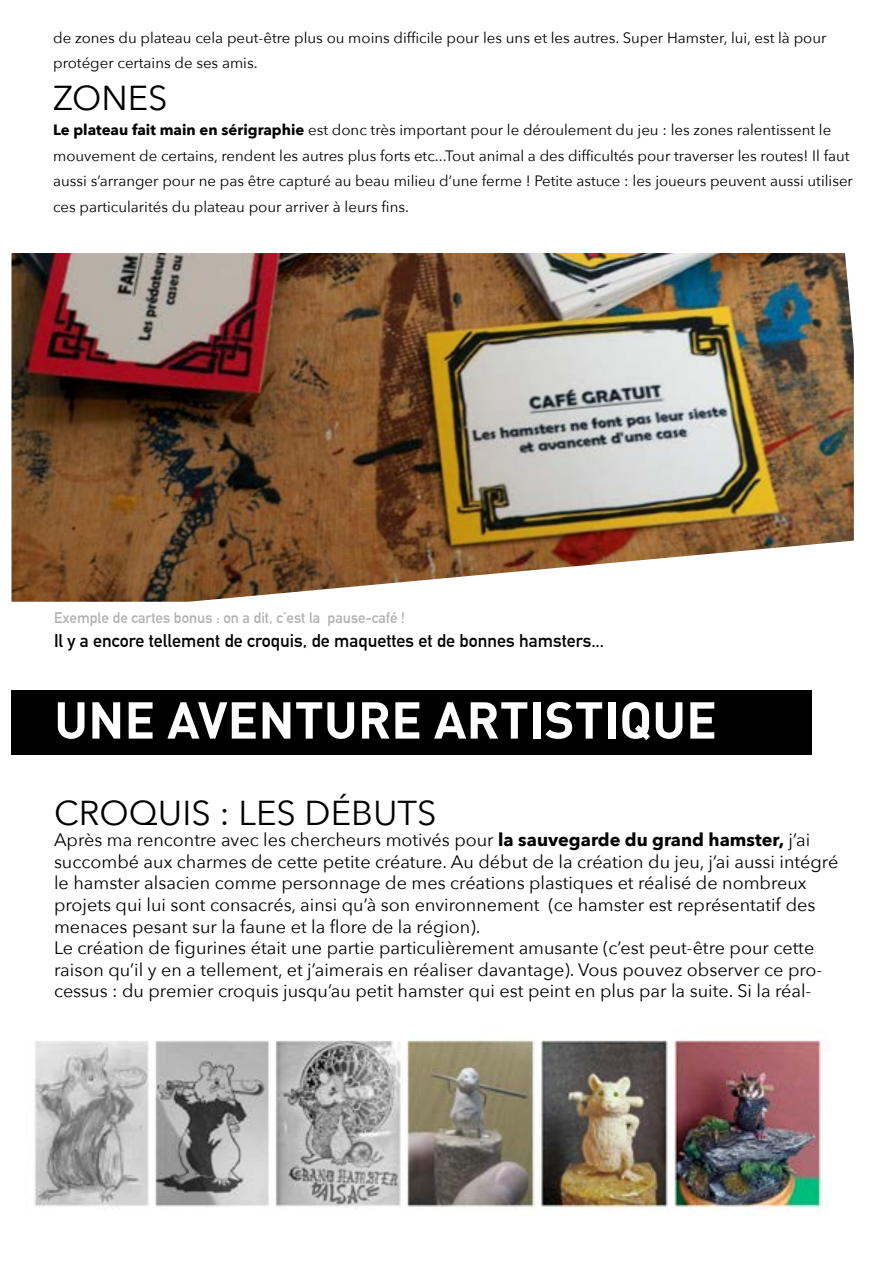
<style>
.page{position:relative;width:893px;height:1263px;background:#fff}
.page>*{position:absolute;margin:0;border:0;box-sizing:border-box;transform-origin:0 0}
.t1{font:700 51px "DIN";color:#fff}
.t2{font:34.5px "Avenir Next";color:#000}
.t3{font:18px/21.6px "Avenir Next";color:#000}
.t4{font:700 18px "DIN Alternate";color:#000}
.t5{font:15px/25.5px "Avenir Next";color:#000}
.t6{font:700 15px "DIN Alternate";color:#b3b2b2}
.s1{font-weight:700}
</style>
<div class="page">
<img style="left:11px;top:253px;width:843px;height:349px">
<div style="left:11px;top:690px;width:801px;height:64px;background:#000"></div>
<img style="left:34px;top:1040px;width:790px;height:170px">
<p class="t5" style="left:53px;top:24px;width:775px">de zones du plateau cela peut-être plus ou moins difficile pour les uns et les autres. Super Hamster, lui, est là pour protéger certains de ses amis.</p>
<h2 class="t2" style="left:53px;top:68px;width:116px">ZONES</h2>
<p class="t5" style="left:53px;top:116px;width:801px"><span class="s1">Le plateau fait main en sérigraphie</span> est donc très important pour le déroulement du jeu : les zones ralentissent le mouvement de certains, rendent les autres plus forts etc...Tout animal a des difficultés pour traverser les routes! Il faut aussi s’arranger pour ne pas être capturé au beau milieu d’une ferme ! Petite astuce : les joueurs peuvent aussi utiliser ces particularités du plateau pour arriver à leurs fins.</p>
<p class="t6" style="left:54px;top:606px;width:353px">Exemple de cartes bonus : on a dit, c’est la pause-café !</p>
<p class="t4" style="left:54px;top:627px;width:552px">Il y a encore tellement de croquis, de maquettes et de bonnes hamsters...</p>
<h1 class="t1" style="left:54px;top:687px;width:664px">UNE AVENTURE ARTISTIQUE</h1>
<h2 class="t2" style="left:54px;top:783px;width:384px">CROQUIS : LES DÉBUTS</h2>
<p class="t3" style="left:54px;top:828px;width:786px">Après ma rencontre avec les chercheurs motivés pour <span class="s1">la sauvegarde du grand hamster,</span> j’ai succombé aux charmes de cette petite créature. Au début de la création du jeu, j’ai aussi intégré le hamster alsacien comme personnage de mes créations plastiques et réalisé de nombreux projets qui lui sont consacrés, ainsi qu’à son environnement (ce hamster est représentatif des menaces pesant sur la faune et la flore de la région).<br>Le création de figurines était une partie particulièrement amusante (c’est peut-être pour cette raison qu’il y en a tellement, et j’aimerais en réaliser davantage). Vous pouvez observer ce pro&shy;cessus : du premier croquis jusqu’au petit hamster qui est peint en plus par la suite. Si la réal-</p>
</div>
